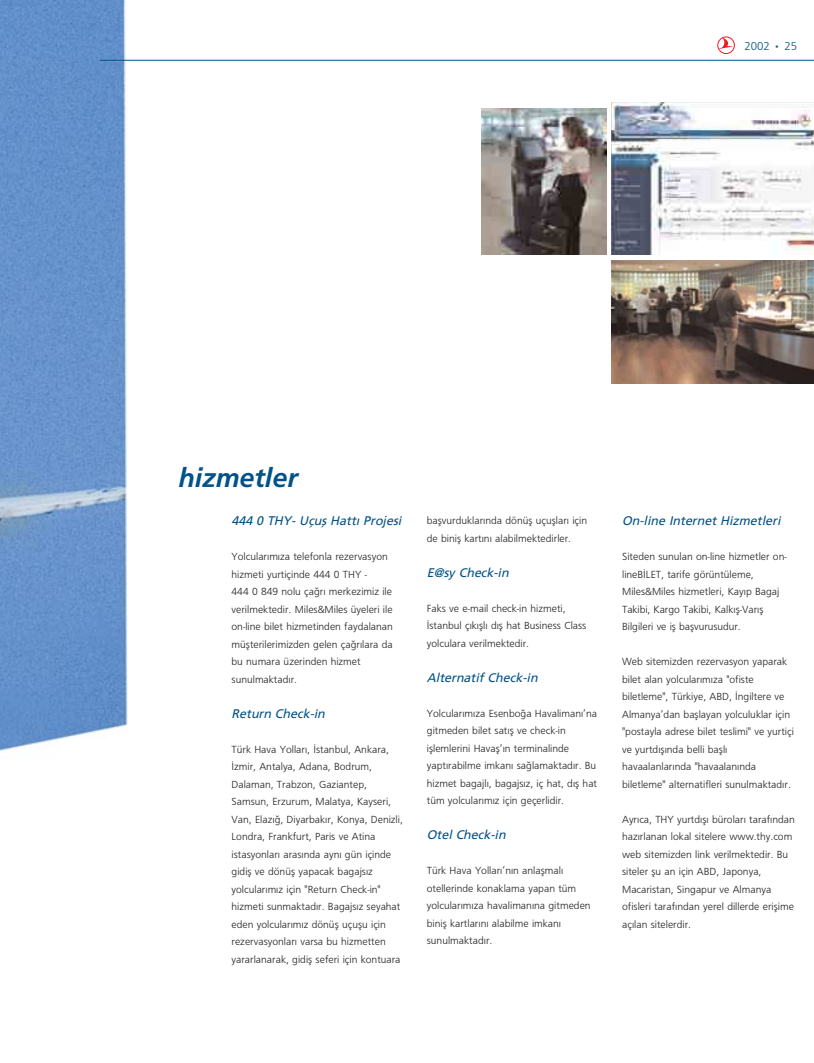
<style>
.page{position:relative;width:814px;height:1063px;background:#fff}
.page>*{position:absolute;margin:0;border:0;box-sizing:border-box;transform-origin:0 0}
.t1{font:italic 700 30px "Frutiger 66";color:#005288}
.t2{font:italic 12.5px "Frutiger 55 Roman";color:#005288}
.t3{font:300 12.5px "Frutiger 45";color:#005288}
.t4{font:300 11.25px/17.5px "Frutiger 45";color:#231f20}
</style>
<div class="page">
<img style="left:0;top:0;width:127px;height:751px">
<hr style="left:100px;top:60px;width:714px;height:1px;background:#005288">
<img style="left:482px;top:108px;width:124px;height:146px">
<img style="left:612px;top:102px;width:202px;height:153px">
<img style="left:612px;top:261px;width:202px;height:122px">
<svg style="left:719px;top:38px;width:15px;height:11px"></svg>
<div style="left:717px;top:37px;width:18px;height:17px;border:1px solid #ed1c24;border-radius:50%"></div>
<p class="t3" style="left:744px;top:41px;width:54px">2002 • 25</p>
<h1 class="t1" style="left:178px;top:466px;width:121px">hizmetler</h1>
<p class="t2" style="left:231px;top:515px;width:174px">444 0 THY- Uçufl Hatt› Projesi</p>
<p class="t4" style="left:231px;top:549px;width:163px">Yolcular›m›za telefonla rezervasyon hizmeti yurtiçinde 444 0 THY -<br>444 0 849 nolu ça¤r› merkezimiz ile verilmektedir. Miles&amp;Miles üyeleri ile on-line bilet hizmetinden faydalanan müflterilerimizden gelen ça¤r›lara da bu numara üzerinden hizmet sunulmaktad›r.</p>
<p class="t2" style="left:231px;top:708px;width:98px">Return Check-in</p>
<p class="t4" style="left:231px;top:741px;width:173px">Türk Hava Yollar›, ‹stanbul, Ankara, ‹zmir, Antalya, Adana, Bodrum, Dalaman, Trabzon, Gaziantep, Samsun, Erzurum, Malatya, Kayseri, Van, Elaz›¤, Diyarbak›r, Konya, Denizli, Londra, Frankfurt, Paris ve Atina istasyonlar› aras›nda ayn› gün içinde gidifl ve dönüfl yapacak bagajs›z yolcular›m›z için "Return Check-in" hizmeti sunmaktad›r. Bagajs›z seyahat eden yolcular›m›z dönüfl uçuflu için rezervasyonlar› varsa bu hizmetten yararlanarak, gidifl seferi için kontuara</p>
<p class="t4" style="left:427px;top:513px;width:162px">baflvurduklar›nda dönüfl uçufllar› için de binifl kart›n› alabilmektedirler.</p>
<p class="t2" style="left:427px;top:567px;width:86px">E@sy Check-in</p>
<p class="t4" style="left:427px;top:600px;width:161px">Faks ve e-mail check-in hizmeti, ‹stanbul ç›k›fll› d›fl hat Business Class yolculara verilmektedir.</p>
<p class="t2" style="left:427px;top:672px;width:115px">Alternatif Check-in</p>
<p class="t4" style="left:427px;top:705px;width:172px">Yolcular›m›za Esenbo¤a Havaliman›’na gitmeden bilet sat›fl ve check-in ifllemlerini Havafl’›n terminalinde yapt›rabilme imkan› sa¤lamaktad›r. Bu hizmet bagajl›, bagajs›z, iç hat, d›fl hat tüm yolcular›m›z için geçerlidir.</p>
<p class="t2" style="left:427px;top:829px;width:83px">Otel Check-in</p>
<p class="t4" style="left:427px;top:863px;width:165px">Türk Hava Yollar›’n›n anlaflmal› otellerinde konaklama yapan tüm yolcular›m›za havaliman›na gitmeden binifl kartlar›n› alabilme imkan› sunulmaktad›r.</p>
<p class="t2" style="left:622px;top:515px;width:163px">On-line Internet Hizmetleri</p>
<p class="t4" style="left:622px;top:549px;width:166px">Siteden sunulan on-line hizmetler on&shy;lineB‹LET, tarife görüntüleme, Miles&amp;Miles hizmetleri, Kay›p Bagaj Takibi, Kargo Takibi, Kalk›fl-Var›fl Bilgileri ve ifl baflvurusudur.</p>
<p class="t4" style="left:622px;top:654px;width:173px">Web sitemizden rezervasyon yaparak bilet alan yolcular›m›za "ofiste biletleme", Türkiye, ABD, ‹ngiltere ve Almanya’dan bafllayan yolculuklar için "postayla adrese bilet teslimi" ve yurtiçi ve yurtd›fl›nda belli bafll› havaalanlar›nda "havaalan›nda biletleme" alternatifleri sunulmaktad›r.</p>
<p class="t4" style="left:622px;top:811px;width:174px">Ayr›ca, THY yurtd›fl› bürolar› taraf›ndan haz›rlanan lokal sitelere www.thy.com web sitemizden link verilmektedir. Bu siteler flu an için ABD, Japonya, Macaristan, Singapur ve Almanya ofisleri taraf›ndan yerel dillerde eriflime aç›lan sitelerdir.</p>
</div>
